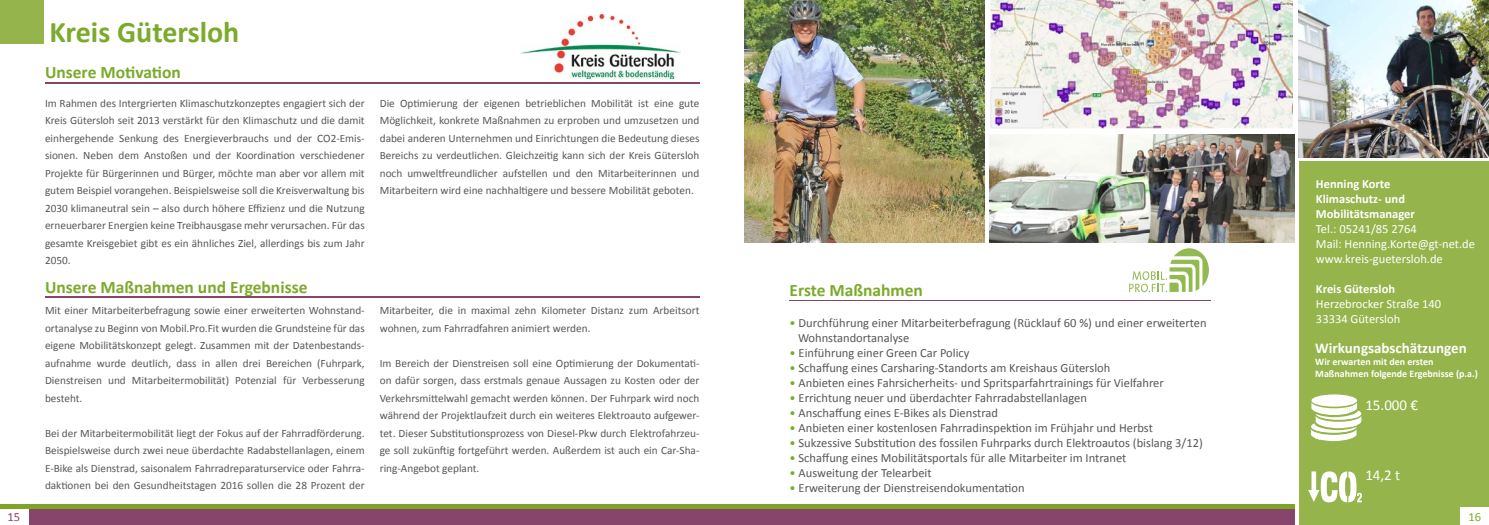
<style>
.page{position:relative;width:1489px;height:525px;background:#fff}
.page>*{position:absolute;margin:0;border:0;box-sizing:border-box;transform-origin:0 0}
.t1{font:700 30px "Calibri";color:#7caa2b}
.t2{font:700 17.5px "Calibri";color:#7caa2b}
.t3{font:700 15px "Calibri";color:#fff}
.t4{font:15px "Calibri";color:#fff}
.t5{font:12.5px/15px "Calibri";color:#575756}
.t6{font:12.5px/15px "Calibri";color:#fff}
.t7{font:700 12.5px/15px "Calibri";color:#fff}
.t8{font:12.5px "Calibri";color:#88456b}
.t9{font:12.5px "Calibri";color:#7caa2b}
.t10{font:11.25px/17.5px "Calibri";color:#575756;text-align:justify}
.t11{font:700 10px/12px "Calibri";color:#fff}
.s1{color:#7caa2b}
</style>
<div class="page">
<hr style="left:45px;top:83px;width:654px;height:1px;background:#88456b">
<div style="left:0;top:0;width:44px;height:44px;background:#95b44b"></div>
<hr style="left:45px;top:297px;width:654px;height:1px;background:#88456b">
<img style="left:521px;top:14px;width:159px;height:64px">
<div style="left:0;top:508px;width:1294px;height:16px;background:#88456b"></div>
<div style="left:0;top:505px;width:28px;height:19px;background:#fff"></div>
<div style="left:0;top:503px;width:1294px;height:5px;background:#7ea424"></div>
<div style="left:1299px;top:161px;width:189px;height:363px;background:#95b44b"></div>
<img style="left:1298px;top:0;width:190px;height:158px">
<hr style="left:789px;top:300px;width:421px;height:1px;background:#88456b">
<img style="left:744px;top:0;width:240px;height:243px">
<svg style="left:1129px;top:248px;width:79px;height:44px"></svg>
<img style="left:989px;top:135px;width:304px;height:108px">
<img style="left:990px;top:0;width:302px;height:128px">
<div style="left:1460px;top:507px;width:28px;height:17px;background:#fff"></div>
<svg style="left:1308px;top:471px;width:53px;height:31px"></svg>
<div style="left:1311px;top:394px;width:45px;height:12px;background:#fff;border-radius:50%"></div>
<svg style="left:1310px;top:402px;width:51px;height:39px"></svg>
<p class="t8" style="left:7px;top:508px;width:14px">15</p>
<h1 class="t1" style="left:49px;top:13px;width:191px">Kreis Gütersloh</h1>
<h2 class="t2" style="left:45px;top:61px;width:137px">Unsere Motivation</h2>
<p class="t10" style="left:45px;top:94px;width:321px">Im Rahmen des Intergrierten Klimaschutzkonzeptes engagiert sich der Kreis Gütersloh seit 2013 verstärkt für den Klimaschutz und die damit einhergehende Senkung des Energieverbrauchs und der CO2-Emis&shy;sionen. Neben dem Anstoßen und der Koordination verschiedener Projekte für Bürgerinnen und Bürger, möchte man aber vor allem mit gutem Beispiel vorangehen. Beispielsweise soll die Kreisverwaltung bis 2030 klimaneutral sein – also durch höhere Effizienz und die Nutzung erneuerbarer Energien keine Treibhausgase mehr verursachen. Für das gesamte Kreisgebiet gibt es ein ähnliches Ziel, allerdings bis zum Jahr 2050.</p>
<p class="t10" style="left:380px;top:94px;width:321px">Die Optimierung der eigenen betrieblichen Mobilität ist eine gute Möglichkeit, konkrete Maßnahmen zu erproben und umzusetzen und dabei anderen Unternehmen und Einrichtungen die Bedeutung dieses Bereichs zu verdeutlichen. Gleichzeitig kann sich der Kreis Gütersloh noch umweltfreundlicher aufstellen und den Mitarbeiterinnen und Mitarbeitern wird eine nachhaltigere und bessere Mobilität geboten.</p>
<h2 class="t2" style="left:45px;top:276px;width:264px">Unsere Maßnahmen und Ergebnisse</h2>
<p class="t10" style="left:45px;top:301px;width:321px">Mit einer Mitarbeiterbefragung sowie einer erweiterten Wohnstand&shy;ortanalyse zu Beginn von Mobil.Pro.Fit wurden die Grundsteine für das eigene Mobilitätskonzept gelegt. Zusammen mit der Datenbestands&shy;aufnahme wurde deutlich, dass in allen drei Bereichen (Fuhrpark, Dienstreisen und Mitarbeitermobilität) Potenzial für Verbesserung besteht.</p>
<p class="t10" style="left:45px;top:424px;width:321px">Bei der Mitarbeitermobilität liegt der Fokus auf der Fahrradförderung.<br>Beispielsweise durch zwei neue überdachte Radabstellanlagen, einem E-Bike als Dienstrad, saisonalem Fahrradreparaturservice oder Fahrra&shy;daktionen bei den Gesundheitstagen 2016 sollen die 28 Prozent der</p>
<p class="t10" style="left:380px;top:301px;width:321px">Mitarbeiter, die in maximal zehn Kilometer Distanz zum Arbeitsort wohnen, zum Fahrradfahren animiert werden.</p>
<p class="t10" style="left:380px;top:354px;width:321px">Im Bereich der Dienstreisen soll eine Optimierung der Dokumentati&shy;on dafür sorgen, dass erstmals genaue Aussagen zu Kosten oder der Verkehrsmittelwahl gemacht werden können. Der Fuhrpark wird noch während der Projektlaufzeit durch ein weiteres Elektroauto aufgewer&shy;tet. Dieser Substitutionsprozess von Diesel-Pkw durch Elektrofahrzeu&shy;ge soll zukünftig fortgeführt werden. Außerdem ist auch ein Car-Sha&shy;ring-Angebot geplant.</p>
<h2 class="t2" style="left:789px;top:279px;width:135px">Erste Maßnahmen</h2>
<p class="t5" style="left:798px;top:315px;width:410px;text-indent:-8px"><span class="s1">•</span> Durchführung einer Mitarbeiterbefragung (Rücklauf 60 %) und einer erweiterten<br>Wohnstandortanalyse</p>
<p class="t5" style="left:789px;top:345px;width:181px"><span class="s1">•</span> Einführung einer Green Car Policy</p>
<p class="t5" style="left:789px;top:360px;width:322px"><span class="s1">•</span> Schaffung eines Carsharing-Standorts am Kreishaus Gütersloh</p>
<p class="t5" style="left:789px;top:375px;width:376px"><span class="s1">•</span> Anbieten eines Fahrsicherheits- und Spritsparfahrtrainings für Vielfahrer</p>
<p class="t5" style="left:789px;top:390px;width:299px"><span class="s1">•</span> Errichtung neuer und überdachter Fahrradabstellanlagen</p>
<p class="t5" style="left:789px;top:405px;width:210px"><span class="s1">•</span> Anschaffung eines E-Bikes als Dienstrad</p>
<p class="t5" style="left:789px;top:420px;width:365px"><span class="s1">•</span> Anbieten einer kostenlosen Fahrradinspektion im Frühjahr und Herbst</p>
<p class="t5" style="left:789px;top:435px;width:415px"><span class="s1">•</span> Sukzessive Substitution des fossilen Fuhrparks durch Elektroautos (bislang 3/12)</p>
<p class="t5" style="left:789px;top:450px;width:338px"><span class="s1">•</span> Schaffung eines Mobilitätsportals für alle Mitarbeiter im Intranet</p>
<p class="t5" style="left:789px;top:465px;width:144px"><span class="s1">•</span> Ausweitung der Telearbeit</p>
<p class="t5" style="left:789px;top:480px;width:237px"><span class="s1">•</span> Erweiterung der Dienstreisendokumentation</p>
<p class="t7" style="left:1315px;top:176px;width:100px">Henning Korte<br>Klimaschutz- und<br>Mobilitätsmanager</p>
<p class="t6" style="left:1315px;top:221px;width:161px">Tel.: 05241/85 2764<br>Mail: Henning.Korte@gt-net.de www.kreis-guetersloh.de</p>
<p class="t7" style="left:1315px;top:281px;width:81px">Kreis Gütersloh</p>
<p class="t6" style="left:1315px;top:296px;width:127px">Herzebrocker Straße 140<br>33334 Gütersloh</p>
<h3 class="t3" style="left:1315px;top:338px;width:153px">Wirkungsabschätzungen</h3>
<p class="t11" style="left:1315px;top:356px;width:164px">Wir erwarten mit den ersten<br>Maßnahmen folgende Ergebnisse (p.a.)</p>
<h3 class="t4" style="left:1365px;top:395px;width:54px">15.000 €</h3>
<h3 class="t4" style="left:1365px;top:465px;width:36px">14,2 t</h3>
<p class="t9" style="left:1468px;top:508px;width:14px">16</p>
</div>
